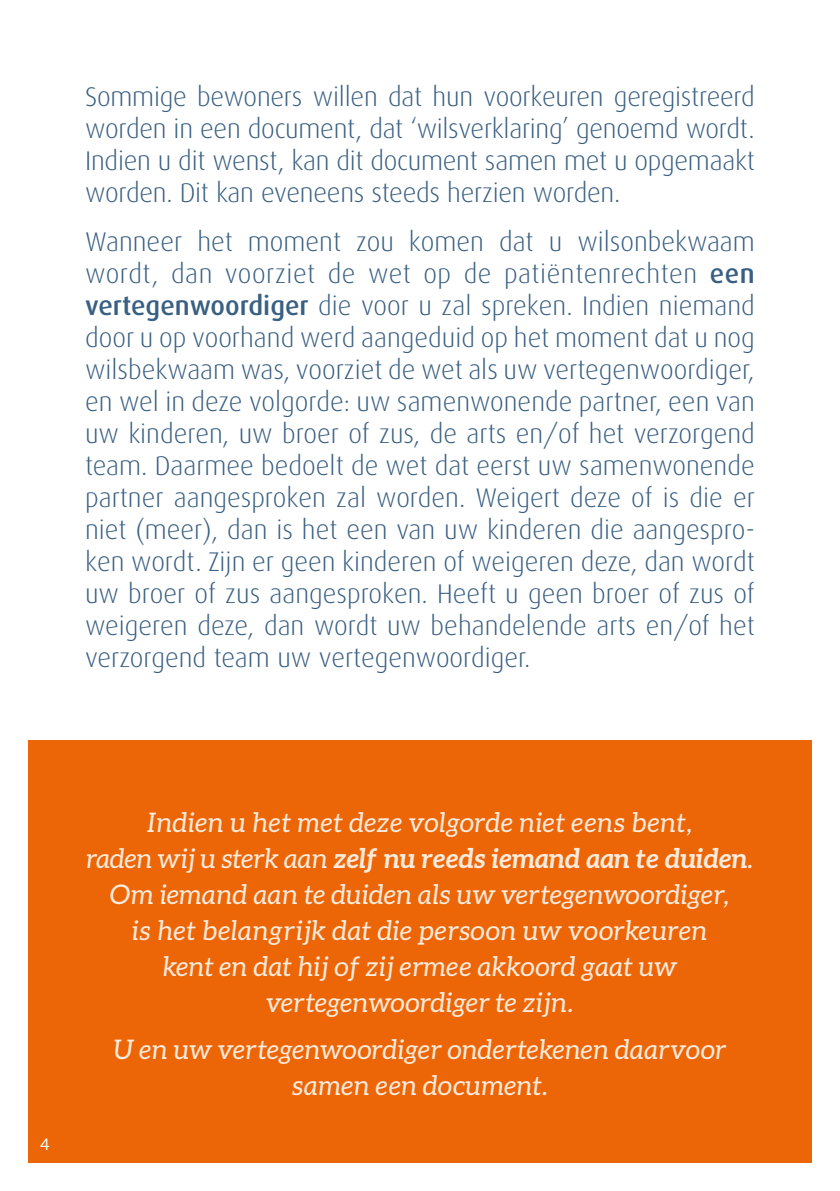
<style>
.page{position:relative;width:840px;height:1191px;background:#fff}
.page>*{position:absolute;margin:0;border:0;box-sizing:border-box;transform-origin:0 0}
.t1{font:300 27px/32px "Dax";letter-spacing:-.01em;color:#395f82;text-align:justify}
.t2{font:italic 27px/36px "Aleo";letter-spacing:.02em;color:#feebdc;text-align:center}
.t3{font:16px "Aleo";color:#fff}
.s1{font-weight:500}
.s2{font-weight:700}
</style>
<div class="page">
<div style="left:28px;top:740px;width:783px;height:422px;background:#ec6608"></div>
<p class="t1" style="left:85px;top:81px;width:671px">Sommige bewoners willen dat hun voorkeuren geregistreerd worden in een document, dat ‘wilsverklaring’ genoemd wordt.<br>Indien u dit wenst, kan dit document samen met u opgemaakt worden. Dit kan eveneens steeds herzien worden.</p>
<p class="t1" style="left:85px;top:226px;width:671px">Wanneer het moment zou komen dat u wilsonbekwaam wordt, dan voorziet de wet op de patiëntenrechten <span class="s1">een vertegenwoordiger</span> die voor u zal spreken. Indien niemand door u op voorhand werd aangeduid op het moment dat u nog wilsbekwaam was, voorziet de wet als uw vertegenwoordiger, en wel in deze volgorde: uw samenwonende partner, een van uw kinderen, uw broer of zus, de arts en/of het verzorgend team. Daarmee bedoelt de wet dat eerst uw samenwonende partner aangesproken zal worden. Weigert deze of is die er niet (meer), dan is het een van uw kinderen die aangespro&shy;ken wordt. Zijn er geen kinderen of weigeren deze, dan wordt uw broer of zus aangesproken. Heeft u geen broer of zus of weigeren deze, dan wordt uw behandelende arts en/of het verzorgend team uw vertegenwoordiger.</p>
<p class="t3" style="left:40px;top:1135px;width:11px">4</p>
<p class="t2" style="left:86px;top:803px;width:667px">Indien u het met deze volgorde niet eens bent,<br>raden wij u sterk aan <span class="s2">zelf nu reeds iemand aan te duiden</span>.<br>Om iemand aan te duiden als uw vertegenwoordiger,<br>is het belangrijk dat die persoon uw voorkeuren<br>kent en dat hij of zij ermee akkoord gaat uw vertegenwoordiger te zijn.</p>
<p class="t2" style="left:114px;top:1031px;width:613px">U en uw vertegenwoordiger ondertekenen daarvoor samen een document.</p>
</div>
